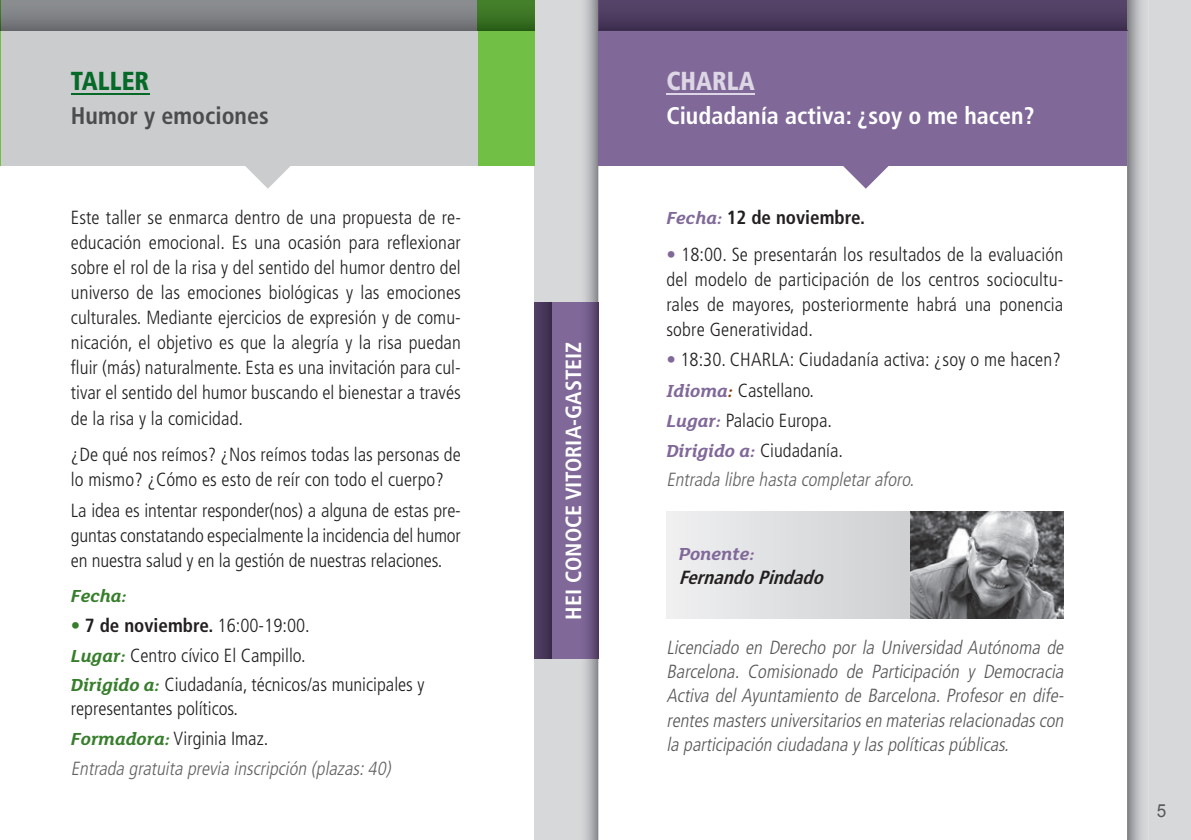
<style>
.page{position:relative;width:1191px;height:840px;background:#fff}
.page>*{position:absolute;margin:0;border:0;box-sizing:border-box;transform-origin:0 0}
.t1{font:900 condensed 26px "Frutiger LT Std";color:#dcd6e5;scale:.95 1}
.t2{font:900 condensed 26px "Frutiger LT Std";color:#056a28;scale:.95 1}
.t3{font:700 condensed 24px "Frutiger LT Std";color:#fff}
.t4{font:700 condensed 24px "Frutiger LT Std";color:#4b4c4d}
.t5{font:700 condensed 22px "Frutiger LT Std";color:#fff}
.t6{font:300 condensed 19px/25px "Frutiger LT Std";letter-spacing:.005em;color:#231f20;text-align:justify}
.t7{font:italic 300 condensed 19px/24px "Frutiger LT Std";color:#57585a;text-align:justify}
.t8{font:italic 300 condensed 19px/29.6px "Frutiger LT Std";color:#636366}
.t9{font:700 condensed 19px "Frutiger LT Std";color:#231f20}
.t10{font:italic 700 condensed 19px "Frutiger LT Std";color:#231f20}
.t11{font:italic 700 19px "FS Lola";color:#806899}
.t12{font:italic 700 19px "FS Lola";color:#377e2c}
.t13{font:18px "Arial";color:#636366;scale:.95 1}
.s1{color:#377e2c}
.s2{font-weight:700}
.s3{font-family:"FS Lola";font-weight:700;font-style:italic;font-stretch:normal;color:#377e2c}
.s4{font-style:normal;color:#231f20}
.s5{font-family:"FS Lola";font-weight:700;font-stretch:normal;color:#377e2c}
.s6{font-family:"FS Lola";font-style:italic;font-stretch:normal;color:#806899}
.s7{color:#806899}
.s8{font-family:"FS Lola";font-weight:700;font-style:italic;font-stretch:normal;color:#806899}
.s9{font-family:"FS Lola";font-weight:700;font-style:italic;font-stretch:normal;color:#853e00}
.s10{font-style:italic;color:#636366}
</style>
<div class="page">
<hr style="left:0;top:0;width:1px;height:166px;background:#71bf44">
<svg style="left:1127px;top:0;width:64px;height:839px;background:#cccdcf"></svg>
<div style="left:1px;top:0;width:533px;height:166px;background:#cbccce"></div>
<div style="left:534px;top:0;width:64px;height:839px;background:#d7d8da"></div>
<svg style="left:576px;top:0;width:22px;height:839px"></svg>
<div style="left:534px;top:302px;width:64px;height:356px;background:#806899"></div>
<div style="left:576px;top:302px;width:22px;height:356px;background:linear-gradient(to right,#8b71a6,#5a476e)"></div>
<div style="left:534px;top:302px;width:17px;height:356px;background:linear-gradient(to bottom,#48375a,#48375a)"></div>
<svg style="left:666px;top:511px;width:244px;height:107px;background:#dedfe1"></svg>
<img style="left:910px;top:511px;width:153px;height:107px">
<div style="left:598px;top:0;width:529px;height:166px;background:#806899"></div>
<svg style="left:843px;top:166px;width:46px;height:23px"></svg>
<svg style="left:245px;top:166px;width:45px;height:23px"></svg>
<div style="left:478px;top:0;width:56px;height:166px;background:#71bf44"></div>
<svg style="left:0;top:0;width:1px;height:31px"></svg>
<svg style="left:1px;top:0;width:477px;height:31px;background:#7d7f82"></svg>
<svg style="left:478px;top:0;width:56px;height:31px;background:#397223"></svg>
<svg style="left:598px;top:0;width:529px;height:31px;background:#4b3a5e"></svg>
<hr style="left:666px;top:93px;width:88px;height:1px;background:#dcd6e5">
<hr style="left:71px;top:93px;width:78px;height:1px;background:#056a28">
<h1 class="t2" style="left:71px;top:65px;width:84px">TALLER</h1>
<p class="t4" style="left:71px;top:101px;width:199px">Humor y emociones</p>
<p class="t6" style="left:71px;top:205px;width:391px">Este taller se enmarca dentro de una propuesta de re&shy;educación emocional. Es una ocasión para reflexionar sobre el rol de la risa y del sentido del humor dentro del universo de las emociones biológicas y las emociones culturales. Mediante ejercicios de expresión y de comu&shy;nicación, el objetivo es que la alegría y la risa puedan fluir (más) naturalmente. Esta es una invitación para cul&shy;tivar el sentido del humor buscando el bienestar a través de la risa y la comicidad.</p>
<p class="t6" style="left:71px;top:442px;width:391px">¿De qué nos reímos? ¿Nos reímos todas las personas de lo mismo? ¿Cómo es esto de reír con todo el cuerpo?</p>
<p class="t6" style="left:71px;top:497px;width:391px">La idea es intentar responder(nos) a alguna de estas pre&shy;guntas constatando especialmente la incidencia del humor en nuestra salud y en la gestión de nuestras relaciones.</p>
<p class="t12" style="left:71px;top:585px;width:58px">Fecha:</p>
<p class="t6" style="left:71px;top:610px;width:355px;line-height:29.6px;text-align:left"><span class="s1">•</span> <span class="s2">7 de noviembre.</span> 16:00-19:00.<br><span class="s3">Lugar:</span> Centro cívico El Campillo.<br><span class="s3">Dirigido a:</span> Ciudadanía, técnicos/as municipales y</p>
<p class="t8" style="left:71px;top:693px;width:325px"><span class="s4">representantes políticos.<br></span><span class="s5">Formadora:</span> <span class="s4">Virginia Imaz.<br></span>Entrada gratuita previa inscripción (plazas:40)</p>
<p class="t5" style="left:560px;top:619px;width:279px;rotate:-90deg">HEI CONOCE VITORIA-GASTEIZ</p>
<h1 class="t1" style="left:666px;top:65px;width:94px">CHARLA</h1>
<p class="t3" style="left:666px;top:101px;width:370px">Ciudadanía activa: ¿soy o me hacen?</p>
<p class="t9" style="left:666px;top:206px;width:200px"><span class="s6">Fecha:</span> 12 de noviembre.</p>
<p class="t6" style="left:666px;top:242px;width:398px"><span class="s7">•</span> 18:00. Se presentarán los resultados de la evaluación del modelo de participación de los centros sociocultu&shy;rales de mayores, posteriormente habrá una ponencia sobre Generatividad.</p>
<p class="t6" style="left:666px;top:345px;width:396px;line-height:30px;text-align:left"><span class="s7">•</span> 18:30. CHARLA: Ciudadanía activa: ¿soy o me hacen?<br><span class="s8">Idioma</span><span class="s9">:</span> Castellano.<br><span class="s8">Lugar:</span> Palacio Europa.<br><span class="s8">Dirigido a:</span> Ciudadanía.<br><span class="s10">Entrada libre hasta completaraforo.</span></p>
<p class="t11" style="left:678px;top:543px;width:78px">Ponente:</p>
<p class="t10" style="left:678px;top:566px;width:152px">FernandoPindado</p>
<p class="t7" style="left:666px;top:635px;width:402px">Licenciado en Derecho por la Universidad Autónoma de Barcelona. Comisionado de Participación y Democracia Activa del Ayuntamiento de Barcelona. Profesor en dife&shy;rentesmastersuniversitariosen materiasrelacionadascon la participación ciudadana ylaspolíticaspúblicas.</p>
<p class="t13" style="left:1156px;top:798px;width:12px">5</p>
</div>
